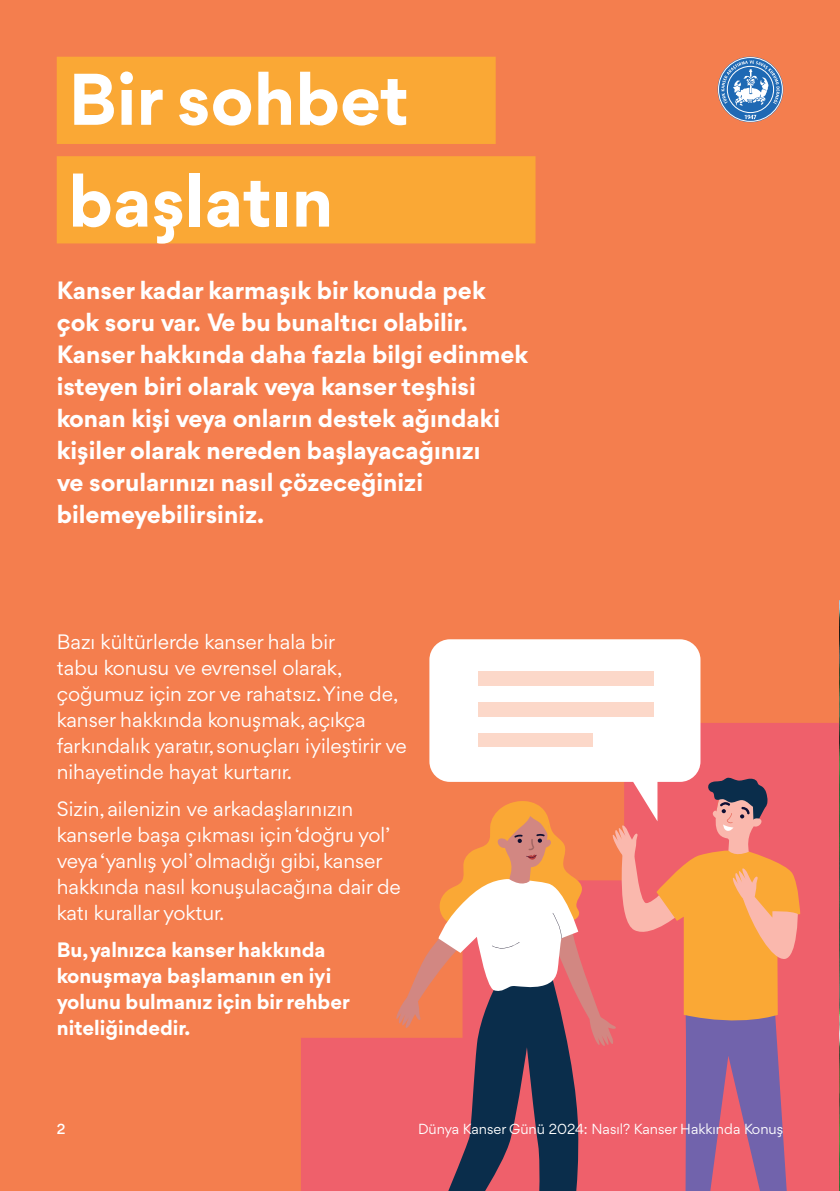
<style>
.page{position:relative;width:840px;height:1191px;background:#fff}
.page>*{position:absolute;margin:0;border:0;box-sizing:border-box;transform-origin:0 0}
.t1{font:700 70px/101.8px "Gordita";color:#fff}
.t2{font:700 24px/32px "Gordita";color:#fff}
.t3{font:20px/26px "Gordita";color:#fff}
.t4{font:700 20px/26px "Gordita";color:#fff}
.t5{font:14px "Gordita";color:#fff}
.t6{font:500 14px "Gordita";color:#fff}
</style>
<div class="page">
<div style="left:0;top:0;width:839px;height:1191px;background:#f47e4e"></div>
<svg style="left:301px;top:723px;width:538px;height:468px;fill:#ef606b"></svg>
<div style="left:429px;top:639px;width:271px;height:137px;background:#fff"></div>
<div style="left:477px;top:671px;width:175px;height:14px;background:#fcd8c9"></div>
<div style="left:477px;top:702px;width:175px;height:14px;background:#fcd8c9"></div>
<div style="left:477px;top:733px;width:115px;height:14px;background:#fcd8c9"></div>
<svg style="left:395px;top:776px;width:404px;height:415px"></svg>
<div style="left:57px;top:57px;width:438px;height:87px;background:#faa835"></div>
<div style="left:57px;top:156px;width:478px;height:87px;background:#faa835"></div>
<img style="left:839px;top:600px;width:1px;height:591px">
<svg style="left:717px;top:57px;width:65px;height:65px"></svg>
<h1 class="t1" style="left:68px;top:48px;width:342px">Bir sohbet başlatın</h1>
<p class="t2" style="left:57px;top:274px;width:473px">Kanser kadar karmaşık bir konuda pek çok soru var. Ve bu bunaltıcı olabilir.<br>Kanser hakkında daha fazla bilgi edinmek isteyen biri olarak veya kanser teşhisi konan kişi veya onların destek ağındaki kişiler olarak nereden başlayacağınızı<br>ve sorularınızı nasıl çözeceğinizi bilemeyebilirsiniz.</p>
<p class="t3" style="left:57px;top:628px;width:351px">Bazı kültürlerde kanser hala bir<br>tabu konusu ve evrensel olarak, çoğumuz için zor ve rahatsız.Yine de, kanser hakkında konuşmak, açıkça farkındalık yaratır, sonuçları iyileştirir ve nihayetinde hayat kurtarır.</p>
<p class="t3" style="left:57px;top:795px;width:345px">Sizin, ailenizin ve arkadaşlarınızın kanserle başa çıkması için ‘doğru yol’ veya ‘yanlış yol’ olmadığı gibi, kanser hakkında nasıl konuşulacağına dair de katı kurallar yoktur.</p>
<p class="t4" style="left:57px;top:937px;width:294px">Bu, yalnızca kanser hakkında konuşmaya başlamanın en iyi yolunu bulmanız için bir rehber niteliğindedir.</p>
<p class="t6" style="left:57px;top:1119px;width:10px">2</p>
<p class="t5" style="left:418px;top:1119px;width:366px">Dünya Kanser Günü 2024: Nasıl? Kanser Hakkında Konuş</p>
</div>
